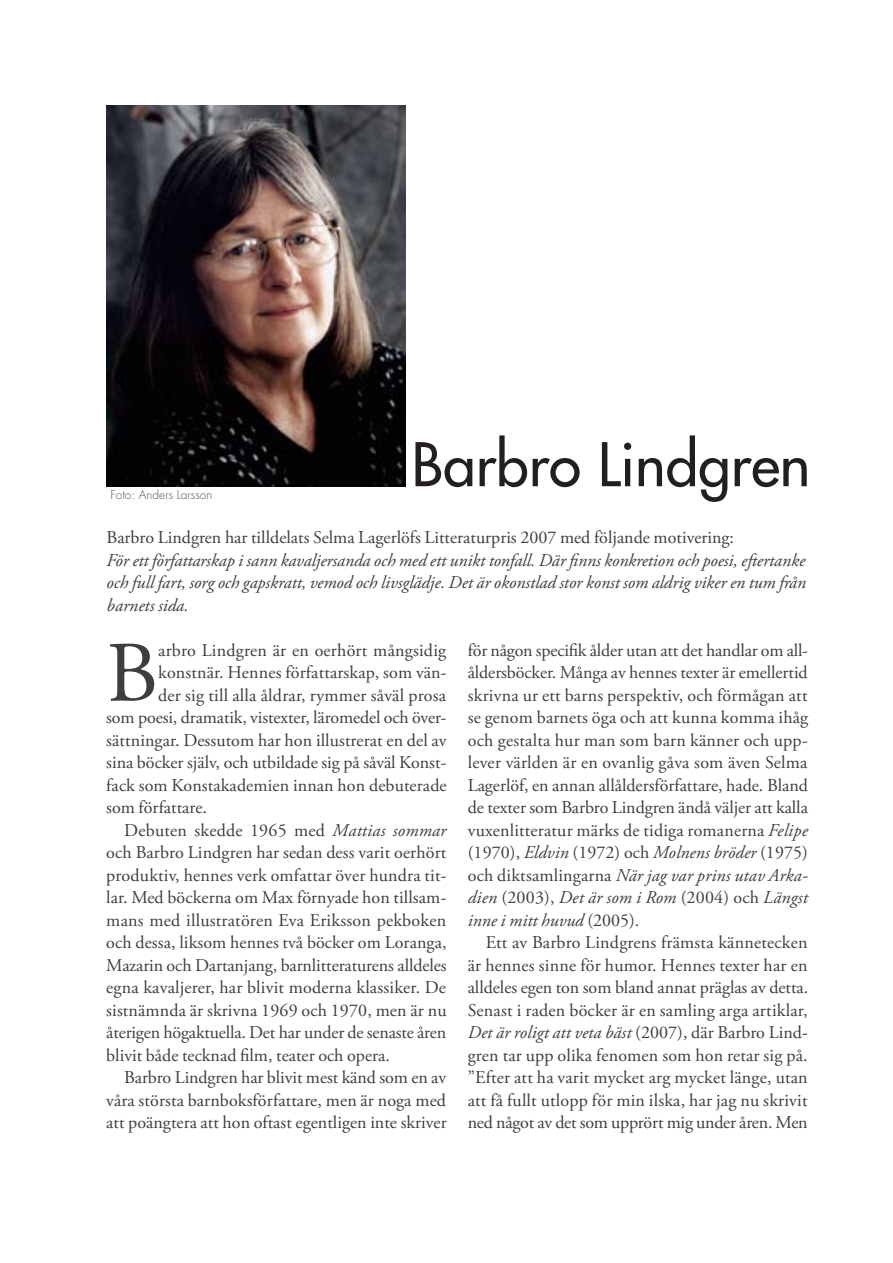
<style>
.page{position:relative;width:893px;height:1263px;background:#fff}
.page>*{position:absolute;margin:0;border:0;box-sizing:border-box;transform-origin:0 0}
.t1{font:85.8px "Adobe Garamond Pro";color:#3e3e3f}
.t2{font:58.5px "Futura";color:#231f20}
.t3{font:18px/22.5px "Adobe Garamond Pro";letter-spacing:.005em;color:#3e3e3f;text-align:justify}
.t4{font:italic 18px/22.5px "Adobe Garamond Pro";letter-spacing:-.005em;color:#3e3e3f;text-align:justify}
.t5{font:300 12px "Futura";color:#535355}
.s1{font-style:italic}
</style>
<div class="page">
<img style="left:107px;top:106px;width:298px;height:380px">
<h2 class="t2" style="left:412px;top:428px;width:400px">Barbro Lindgren</h2>
<p class="t3" style="left:107px;top:527px;width:629px">Barbro Lindgren har tilldelats Selma Lagerlöfs Litteraturpris 2007 med följande motivering:</p>
<p class="t4" style="left:107px;top:549px;width:701px">För ett författarskap i sann kavaljersanda och med ett unikt tonfall. Där finns konkretion och poesi, eftertanke och full fart, sorg och gapskratt, vemod och livsglädje. Det är okonstlad stor konst som aldrig viker en tum från barnets sida.</p>
<p class="t5" style="left:111px;top:488px;width:103px">Foto: Anders Larsson</p>
<h1 class="t1" style="left:106px;top:622px;width:53px">B</h1>
<p class="t3" style="left:158px;top:639px;width:289px">arbro Lindgren är en oerhört mångsidig</p>
<p class="t3" style="left:158px;top:662px;width:290px">konstnär. Hennes författarskap, som vän-</p>
<p class="t3" style="left:158px;top:684px;width:289px">der sig till alla åldrar, rymmer såväl prosa</p>
<p class="t3" style="left:106px;top:707px;width:342px">som poesi, dramatik, vistexter, läromedel och över-</p>
<p class="t3" style="left:106px;top:729px;width:342px">sättningar. Dessutom har hon illustrerat en del av</p>
<p class="t3" style="left:106px;top:752px;width:342px">sina böcker själv, och utbildade sig på såväl Konst-</p>
<p class="t3" style="left:106px;top:774px;width:342px">fack som Konstakademien innan hon debuterade</p>
<p class="t3" style="left:106px;top:797px;width:102px">som författare.</p>
<p class="t3" style="left:124px;top:819px;width:324px">Debuten skedde 1965 med <span class="s1">Mattias sommar</span></p>
<p class="t3" style="left:106px;top:842px;width:342px">och Barbro Lindgren har sedan dess varit oerhört</p>
<p class="t3" style="left:106px;top:864px;width:342px">produktiv, hennes verk omfattar över hundra tit-</p>
<p class="t3" style="left:106px;top:887px;width:342px">lar. Med böckerna om Max förnyade hon tillsam-</p>
<p class="t3" style="left:106px;top:909px;width:341px">mans med illustratören Eva Eriksson pekboken</p>
<p class="t3" style="left:106px;top:932px;width:342px">och dessa, liksom hennes två böcker om Loranga,</p>
<p class="t3" style="left:106px;top:954px;width:342px">Mazarin och Dartanjang, barnlitteraturens alldeles</p>
<p class="t3" style="left:106px;top:977px;width:341px">egna kavaljerer, har blivit moderna klassiker. De</p>
<p class="t3" style="left:106px;top:999px;width:342px">sistnämnda är skrivna 1969 och 1970, men är nu</p>
<p class="t3" style="left:106px;top:1022px;width:341px">återigen högaktuella. Det har under de senaste åren</p>
<p class="t3" style="left:106px;top:1044px;width:285px">blivit både tecknad film, teater och opera.</p>
<p class="t3" style="left:124px;top:1067px;width:323px">Barbro Lindgren har blivit mest känd som en av</p>
<p class="t3" style="left:106px;top:1089px;width:341px">våra största barnboksförfattare, men är noga med</p>
<p class="t3" style="left:106px;top:1112px;width:342px">att poängtera att hon oftast egentligen inte skriver</p>
<p class="t3" style="left:468px;top:639px;width:342px">för någon specifik ålder utan att det handlar om all&shy;åldersböcker. Många av hennes texter är emellertid skrivna ur ett barns perspektiv, och förmågan att se genom barnets öga och att kunna komma ihåg och gestalta hur man som barn känner och upp&shy;lever världen är en ovanlig gåva som även Selma Lagerlöf, en annan allåldersförfattare, hade. Bland de texter som Barbro Lindgren ändå väljer att kalla vuxenlitteratur märks de tidiga romanerna <span class="s1">Felipe </span>(1970), <span class="s1">Eldvin</span> (1972) och <span class="s1">Molnens bröder</span> (1975) och diktsamlingarna <span class="s1">När jag var prins utav Arka&shy;dien</span> (2003), <span class="s1">Det är som i Rom</span> (2004) och <span class="s1">Längst inne i mitt huvud</span> (2005).</p>
<p class="t3" style="left:468px;top:932px;width:342px;text-indent:18px">Ett av Barbro Lindgrens främsta kännetecken är hennes sinne för humor. Hennes texter har en alldeles egen ton som bland annat präglas av detta.<br>Senast i raden böcker är en samling arga artiklar, <span class="s1">Det är roligt att veta bäst</span> (2007), där Barbro Lind&shy;gren tar upp olika fenomen som hon retar sig på. ”Efter att ha varit mycket arg mycket länge, utan att få fullt utlopp för min ilska, har jag nu skrivit ned något av det som upprört mig under åren. Men</p>
</div>
